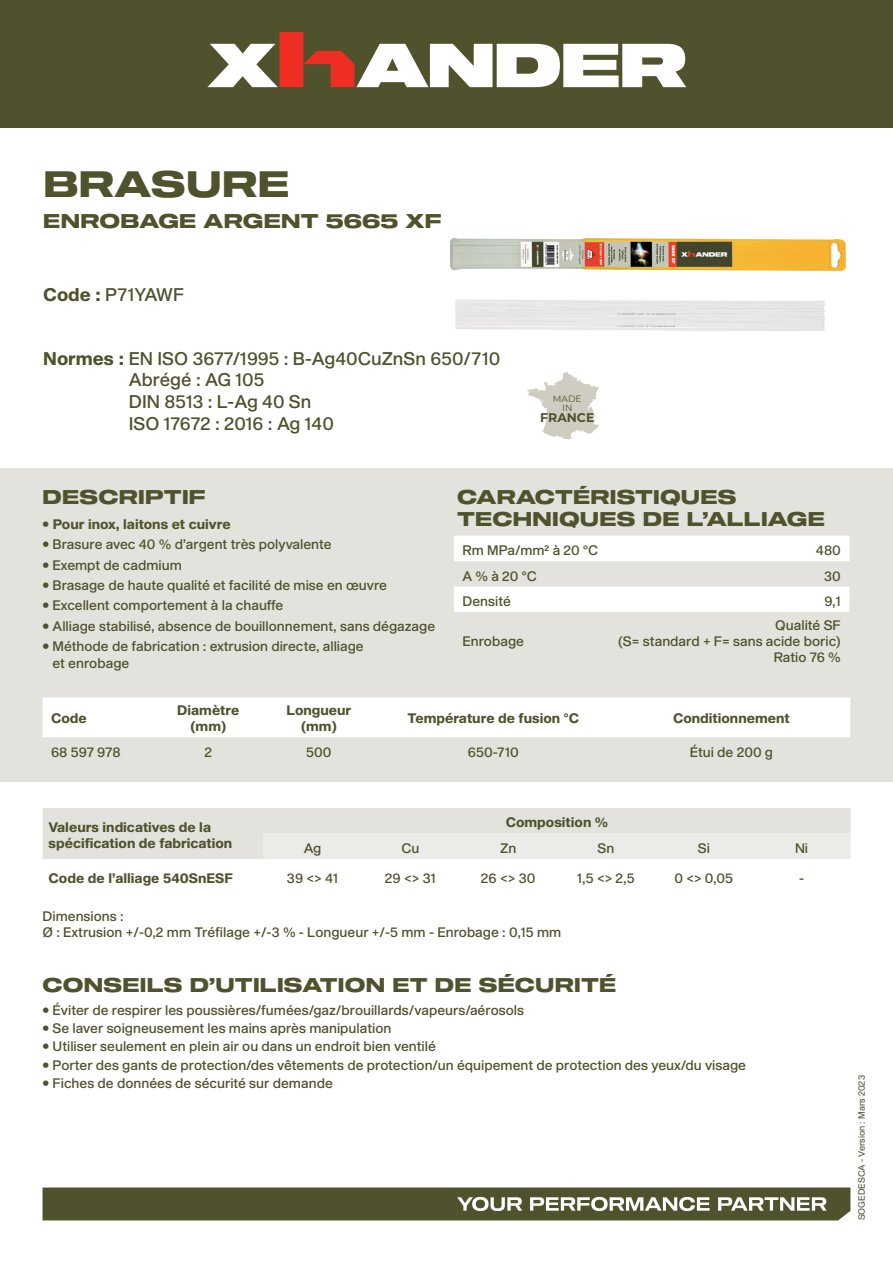
<style>
.page{position:relative;width:893px;height:1263px;background:#fff}
.page>*{position:absolute;margin:0;border:0;box-sizing:border-box;transform-origin:0 0}
.t1{font:36px "Shapiro 75 Heavy Extd";letter-spacing:.01em;color:#50512d}
.t2{font:19.5px/22.5px "Shapiro 75 Heavy Extd";letter-spacing:.01em;color:#50512d}
.t3{font:18px/21.6px "Shapiro 55 Middle";color:#50512d}
.t4{font:13.5px/16.2px "Shapiro 55 Middle";color:#50512d}
.t5{font:800 13.5px/16.2px "Shapiro 75";color:#50512d}
.t6{font:700 12.6px "Montserrat";color:#50512d}
.t7{font:9.15px/9.4px "Montserrat";color:#50512d;text-align:center}
.t8{font:9px "Shapiro 45 Welter";color:#50512d}
.s1{font-family:"Shapiro 75";font-weight:800}
</style>
<div class="page">
<svg style="left:43px;top:1187px;width:807px;height:33px"></svg>
<div style="left:0;top:0;width:893px;height:128px;background:#50512d"></div>
<svg style="left:207px;top:32px;width:479px;height:55px"></svg>
<div style="left:0;top:468px;width:893px;height:313px;background:#e3e2dc"></div>
<div style="left:454px;top:536px;width:395px;height:25px;background:#fff"></div>
<div style="left:454px;top:587px;width:395px;height:25px;background:#fff"></div>
<div style="left:43px;top:697px;width:807px;height:40px;background:#fff"></div>
<svg style="left:527px;top:372px;width:72px;height:68px"></svg>
<img style="left:450px;top:239px;width:396px;height:33px">
<svg style="left:43px;top:808px;width:807px;height:51px"></svg>
<img style="left:455px;top:299px;width:370px;height:32px">
<h1 class="t1" style="left:43px;top:159px;width:248px">BRASURE</h1>
<h2 class="t2" style="left:43px;top:211px;width:400px">ENROBAGE ARGENT 5665 XF</h2>
<h3 class="t3" style="left:43px;top:284px;width:142px"><span class="s1">Code</span> P<span class="s1">:</span> 71YAWF</h3>
<h3 class="t3" style="left:129px;top:348px;width:373px;text-indent:-86px"><span class="s1">Normes :</span> EN ISO 3677/1995 B: -Ag40CuZnSn 650/710<br>Abrégé : AG 105<br>DIN 8513 -L: Ag 40 Sn<br>ISO 17672 : 2016 : Ag 140</h3>
<p class="t7" style="left:553px;top:393px;width:30px">MADE<br>IN</p>
<p class="t6" style="left:540px;top:409px;width:56px">FRANCE</p>
<h2 class="t2" style="left:43px;top:486px;width:165px">DESCRIPTIF</h2>
<p class="t5" style="left:43px;top:516px;width:190px">• Pour inox, laitons et cuivre</p>
<p class="t4" style="left:43px;top:537px;width:291px">• Brasure avec 40 % d’argent très polyvalente</p>
<p class="t4" style="left:43px;top:557px;width:141px">• Exempt de cadmium</p>
<p class="t4" style="left:43px;top:578px;width:346px">• Brasage de haute qualité et facilité de mise en œuvre</p>
<p class="t4" style="left:43px;top:598px;width:242px">• Excellent comportement laà chauffe</p>
<p class="t4" style="left:43px;top:618px;width:394px">• Alliage stabilisé, absence de bouillonnement, sans dégazage</p>
<p class="t4" style="left:53px;top:639px;width:313px;text-indent:-10px">• Méthode de fabrication : extrusion directe, alliage et enrobage</p>
<h2 class="t2" style="left:457px;top:486px;width:369px">CARACTÉRISTIQUES<br>TECHNIQUES DE L’ALLIAGE</h2>
<p class="t4" style="left:462px;top:543px;width:137px">Rm MPa/ m m à² 2 0 C°</p>
<p class="t4" style="left:816px;top:543px;width:26px">480</p>
<p class="t4" style="left:462px;top:568px;width:76px">A % à 20 C°</p>
<p class="t4" style="left:824px;top:568px;width:18px">30</p>
<p class="t4" style="left:462px;top:594px;width:50px">Densité</p>
<p class="t4" style="left:462px;top:633px;width:63px">Enrobage</p>
<p class="t4" style="left:824px;top:594px;width:18px">9,1</p>
<p class="t4" style="left:618px;top:617px;width:224px;text-align:right">Qualité SF<br>S( = standard F+ = sans acide boric(<br>Ratio 76 %</p>
<p class="t5" style="left:51px;top:711px;width:37px">Code</p>
<p class="t4" style="left:51px;top:745px;width:71px">68 597 978</p>
<p class="t5" style="left:177px;top:702px;width:64px">Diamètre</p>
<p class="t5" style="left:190px;top:719px;width:37px">(mm(</p>
<p class="t5" style="left:286px;top:702px;width:66px">Longueur</p>
<p class="t5" style="left:301px;top:719px;width:37px">(mm)</p>
<p class="t5" style="left:407px;top:711px;width:173px">Température de fusion C°</p>
<p class="t4" style="left:205px;top:745px;width:9px">2</p>
<p class="t4" style="left:306px;top:745px;width:27px">500</p>
<p class="t4" style="left:468px;top:745px;width:52px">650-710</p>
<p class="t5" style="left:673px;top:711px;width:118px">Conditionnement</p>
<p class="t4" style="left:690px;top:745px;width:85px">Étui de 200 g</p>
<p class="t5" style="left:49px;top:820px;width:185px">Valeurs indicatives de la spécification de fabrication</p>
<p class="t5" style="left:506px;top:815px;width:104px">Composition %</p>
<p class="t4" style="left:597px;top:840px;width:18px">Sn</p>
<p class="t4" style="left:401px;top:840px;width:19px">Cu</p>
<p class="t4" style="left:304px;top:840px;width:19px">Ag</p>
<p class="t4" style="left:500px;top:840px;width:18px">Zn</p>
<p class="t4" style="left:698px;top:840px;width:14px">Si</p>
<p class="t4" style="left:795px;top:840px;width:15px">Ni</p>
<p class="t5" style="left:49px;top:870px;width:186px">Code de ’l alliage 540SnESF</p>
<p class="t4" style="left:287px;top:870px;width:53px">39 &lt;&gt; 41</p>
<p class="t4" style="left:385px;top:870px;width:52px">29 &lt;&gt; 31</p>
<p class="t4" style="left:481px;top:870px;width:56px">26 &lt;&gt; 30</p>
<p class="t4" style="left:577px;top:870px;width:59px">1,5 &lt;&gt; 2,5</p>
<p class="t4" style="left:674px;top:870px;width:60px">0 &lt;&gt; 0,05</p>
<p class="t4" style="left:799px;top:870px;width:7px">-</p>
<p class="t4" style="left:43px;top:908px;width:520px">Dimensions :<br>Ø : Extrusion +/-0,2 mm Tréfilage +/-3 % - Longueur +/-5 mm - Enrobage : 0,15 mm</p>
<h2 class="t2" style="left:43px;top:975px;width:575px">CONSEILS D’UTILISATION ET DE SÉCURITÉ</h2>
<p class="t4" style="left:43px;top:1002px;width:483px">• Éviter de respirer les poussières/fumées/gaz/brouillards/vapeurs/aérosols</p>
<p class="t4" style="left:43px;top:1021px;width:350px">• Se laver soigneusement les mains après manipulation</p>
<p class="t4" style="left:43px;top:1039px;width:395px">• Utiliser seulement en plein air ou dans un endroit bien ventilé</p>
<p class="t4" style="left:43px;top:1057px;width:705px">• Porter des gants de protection/des vêtements de protection/un équipement de protection des yeux/du visage</p>
<p class="t4" style="left:43px;top:1076px;width:292px">• Fiches de données de sécurité sur demande</p>
<p class="t8" style="left:855px;top:1220px;width:147px;rotate:-90deg">SOGEDESCA - Version : Mars 2023</p>
</div>
